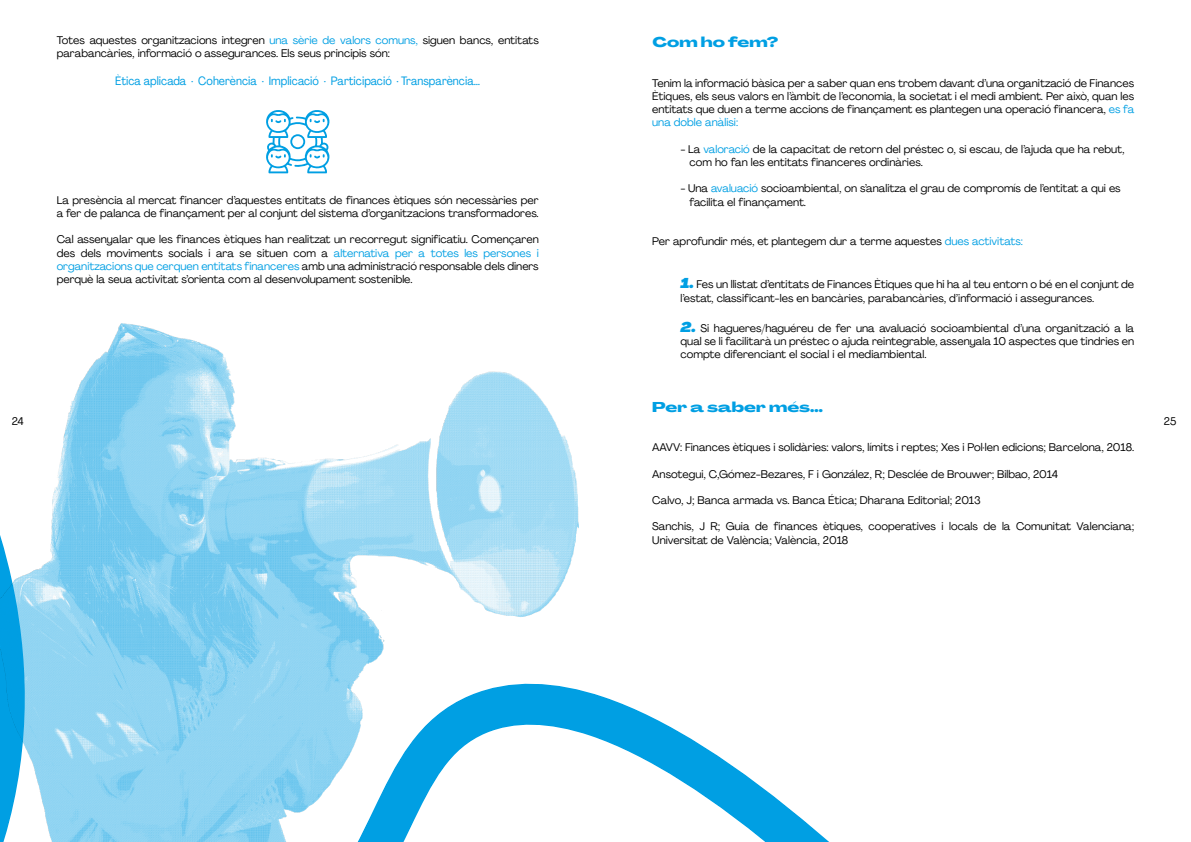
<style>
.page{position:relative;width:1191px;height:842px;background:#fff}
.page>*{position:absolute;margin:0;border:0;box-sizing:border-box;transform-origin:0 0}
.t1{font:800 14px "Agrandir Grand";color:#009fe3}
.t2{font:condensed 12px "Agrandir";color:#009fe3}
.t3{font:11px/13.2px "Agrandir";color:#000}
.s1{color:#009fe3}
.s2{font-weight:900;font-style:italic;font-stretch:expanded;font-size:14px;color:#009fe3}
</style>
<div class="page">
<svg style="left:578px;top:507px;width:251px;height:335px"></svg>
<svg style="left:266px;top:110px;width:63px;height:63px"></svg>
<img style="left:0;top:324px;width:578px;height:518px">
<p class="t3" style="left:57px;top:34px;width:483px">Totes aquestes organitzacions integren <span class="s1">una sèrie de valors comuns,</span> siguen bancs, entitats parabancàries, informació o assegurances. Els seus principis són:</p>
<p class="t2" style="left:115px;top:73px;width:366px">Ètica aplicada · Coherència · Implicació · Participació · Transparència…</p>
<p class="t3" style="left:57px;top:193px;width:483px">La presència al mercat financer d’aquestes entitats de finances ètiques són necessàries per a fer de palanca de finançament per al conjunt del sistema d’organitzacions transformadores.</p>
<p class="t3" style="left:57px;top:233px;width:483px;text-align:justify">Cal assenyalar que les finances ètiques han realitzat un recorregut significatiu. Començaren des dels moviments socials i ara se situen com a <span class="s1">alternativa per a totes les persones i organitzacions que cerquen entitats financeres</span> amb una administració responsable dels diners perquè la seua activitat s’orienta com al desenvolupament sostenible.</p>
<p class="t1" style="left:652px;top:33px;width:127px">Com ho fem?</p>
<p class="t3" style="left:652px;top:76px;width:483px;text-align:justify">Tenim la informació bàsica per a saber quan ens trobem davant d’una organització de Finances Ètiques, els seus valors en l’àmbit de l’economia, la societat i el medi ambient. Per això, quan les entitats que duen a terme accions de finançament es plantegen una operació financera, <span class="s1">es fa una doble anàlisi:</span></p>
<p class="t3" style="left:689px;top:142px;width:436px;text-indent:-9px">- La <span class="s1">valoració</span> de la capacitat de retorn del préstec o, si escau, de l’ajuda que ha rebut, com ho fan les entitats financeres ordinàries.</p>
<p class="t3" style="left:689px;top:182px;width:433px;text-indent:-9px">- Una <span class="s1">avaluació</span> socioambiental, on s’analitza el grau de compromís de l’entitat a qui es facilita el finançament.</p>
<p class="t3" style="left:652px;top:234px;width:372px">Per aprofundir més, et plantegem dur a terme aquestes <span class="s1">dues activitats:</span></p>
<p class="t3" style="left:680px;top:278px;width:455px"><span class="s2">1.</span> Fes un llistat d’entitats de Finances Ètiques que hi ha al teu entorn o bé en el conjunt de l’estat, classificant-les en bancàries, parabancàries, d’informació i assegurances.</p>
<p class="t3" style="left:680px;top:321px;width:455px;text-align:justify"><span class="s2">2.</span> Si hagueres/haguéreu de fer una avaluació socioambiental d’una organització a la qual se li facilitarà un préstec o ajuda reintegrable, assenyala 10 aspectes que tindries en compte diferenciant el social i el mediambiental.</p>
<p class="t1" style="left:652px;top:398px;width:172px">Per a saber més…</p>
<p class="t3" style="left:652px;top:441px;width:483px">AAVV: Finances ètiques i solidàries: valors, límits i reptes; Xes i Pol·len edicions; Barcelona, 2018.</p>
<p class="t3" style="left:652px;top:467px;width:407px">Ansotegui, C,Gómez-Bezares, F i González, R; Desclée de Brouwer; Bilbao, 2014</p>
<p class="t3" style="left:652px;top:493px;width:330px">Calvo, J; Banca armada vs. Banca Ética; Dharana Editorial; 2013</p>
<p class="t3" style="left:652px;top:520px;width:483px">Sanchis, J R; Guia de finances ètiques, cooperatives i locals de la Comunitat Valenciana;<br>Universitat de València; València, 2018</p>
<p class="t3" style="left:12px;top:414px;width:14px">24</p>
<p class="t3" style="left:1163px;top:414px;width:14px">25</p>
</div>
